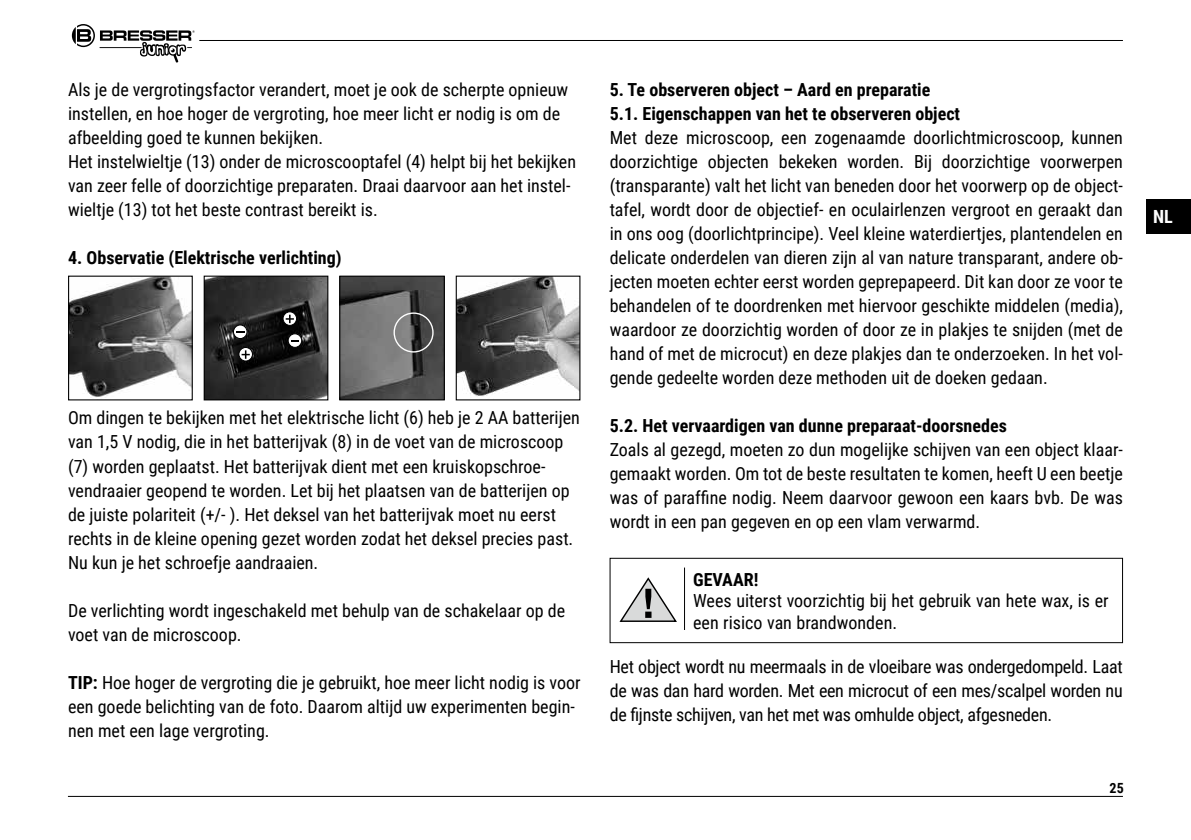
<style>
.page{position:relative;width:1191px;height:840px;background:#fff}
.page>*{position:absolute;margin:0;border:0;box-sizing:border-box;transform-origin:0 0}
.t1{font:700 18.2px "Roboto Condensed";color:#fff}
.t2{font:18px/24px "Roboto Condensed";color:#000}
.t3{font:700 18px/24px "Roboto Condensed";color:#000}
.t4{font:700 14px "Roboto Condensed";color:#000}
.s1{font-weight:700}
</style>
<div class="page">
<hr style="left:68px;top:795px;width:1055px;height:1px;background:#000">
<hr style="left:199px;top:40px;width:924px;height:1px;background:#000">
<svg style="left:72px;top:24px;width:123px;height:38px"></svg>
<img style="left:70px;top:277px;width:121px;height:120px">
<div style="left:68px;top:275px;width:125px;height:125px;border:1px solid #000"></div>
<img style="left:458px;top:277px;width:120px;height:119px">
<div style="left:456px;top:275px;width:124px;height:125px;border:1px solid #000"></div>
<img style="left:341px;top:277px;width:102px;height:121px">
<div style="left:339px;top:275px;width:106px;height:125px;border:1px solid #000"></div>
<div style="left:393px;top:312px;width:40px;height:40px;border:1px solid #fff;border-radius:50%"></div>
<img style="left:206px;top:277px;width:120px;height:121px">
<div style="left:204px;top:275px;width:124px;height:125px;border:1px solid #000"></div>
<svg style="left:283px;top:311px;width:13px;height:14px"></svg>
<div style="left:283px;top:311px;width:14px;height:14px;border:1px solid #000;border-radius:50%"></div>
<svg style="left:286px;top:314px;width:8px;height:9px"></svg>
<svg style="left:233px;top:325px;width:14px;height:13px"></svg>
<div style="left:233px;top:324px;width:14px;height:15px;border:1px solid #000;border-radius:50%"></div>
<svg style="left:239px;top:347px;width:13px;height:14px"></svg>
<div style="left:239px;top:347px;width:14px;height:14px;border:1px solid #000;border-radius:50%"></div>
<svg style="left:242px;top:350px;width:8px;height:8px"></svg>
<svg style="left:288px;top:333px;width:14px;height:14px"></svg>
<div style="left:288px;top:333px;width:14px;height:14px;border:1px solid #000;border-radius:50%"></div>
<svg style="left:619px;top:577px;width:58px;height:45px"></svg>
<div style="left:609px;top:557px;width:514px;height:85px;border:1px solid #000"></div>
<hr style="left:684px;top:567px;width:1px;height:62px;background:#000">
<div style="left:1146px;top:199px;width:45px;height:34px;background:#000"></div>
<p class="t2" style="left:68px;top:77px;width:509px">Als je de vergrotingsfactor verandert, moet je ook de scherpte opnieuw instellen, en hoe hoger de vergroting, hoe meer licht er nodig is om de afbeelding goed te kunnen bekijken.<br>Het instelwieltje (13) onder de microscooptafel (4) helpt bij het bekijken van zeer felle of doorzichtige preparaten. Draai daarvoor aan het instel&shy;wieltje (13) tot het beste contrast bereikt is.</p>
<p class="t3" style="left:68px;top:245px;width:275px">4. Observatie (Elektrische verlichting)</p>
<p class="t2" style="left:68px;top:405px;width:513px">Om dingen te bekijken met het elektrische licht (6) heb je 2 AA batterijen van 1,5 V nodig, die in het batterijvak (8) in de voet van de microscoop (7) worden geplaatst. Het batterijvak dient met een kruiskopschroe&shy;vendraaier geopend te worden. Let bij het plaatsen van de batterijen op de juiste polariteit (+/- ). Het deksel van het batterijvak moet nu eerst rechts in de kleine opening gezet worden zodat het deksel precies past.<br>Nu kun je het schroefje aandraaien.</p>
<p class="t2" style="left:68px;top:597px;width:498px">De verlichting wordt ingeschakeld met behulp van de schakelaar op de voet van de microscoop.</p>
<p class="t2" style="left:68px;top:669px;width:514px"><span class="s1">TIP:</span> Hoe hoger de vergroting die je gebruikt, hoe meer licht nodig is voor een goede belichting van de foto. Daarom altijd uw experimenten begin&shy;nen met een lage vergroting.</p>
<p class="t3" style="left:609px;top:77px;width:352px">5. Te observeren object – Aard en preparatie<br>5.1. Eigenschappen van het te observeren object</p>
<p class="t2" style="left:609px;top:125px;width:515px;text-align:justify">Met deze microscoop, een zogenaamde doorlichtmicroscoop, kunnen doorzichtige objecten bekeken worden. Bij doorzichtige voorwerpen (transparante) valt het licht van beneden door het voorwerp op de object&shy;tafel, wordt door de objectief- en oculairlenzen vergroot en geraakt dan in ons oog (doorlichtprincipe). Veel kleine waterdiertjes, plantendelen en delicate onderdelen van dieren zijn al van nature transparant, andere ob&shy;jecten moeten echter eerst worden geprepapeerd. Dit kan door ze voor te behandelen of te doordrenken met hiervoor geschikte middelen (media), waardoor ze doorzichtig worden of door ze in plakjes te snijden (met de hand of met de microcut) en deze plakjes dan te onderzoeken. In het vol&shy;gende gedeelte worden deze methoden uit de doeken gedaan.</p>
<p class="t3" style="left:609px;top:413px;width:399px">5.2. Het vervaardigen van dunne preparaat-doorsnedes</p>
<p class="t2" style="left:609px;top:437px;width:515px;text-align:justify">Zoals al gezegd, moeten zo dun mogelijke schijven van een object klaar&shy;gemaakt worden. Om tot de beste resultaten te komen, heeft U een beetje was of paraffine nodig. Neem daarvoor gewoon een kaars bvb. De was wordt in een pan gegeven en op een vlam verwarmd.</p>
<p class="t3" style="left:693px;top:566px;width:67px">GEVAAR!</p>
<p class="t2" style="left:693px;top:589px;width:417px;line-height:21.6px">Wees uiterst voorzichtig bij het gebruik van hete wax, is er een risico van brandwonden.</p>
<p class="t2" style="left:609px;top:653px;width:514px;text-align:justify">Het object wordt nu meermaals in de vloeibare was ondergedompeld. Laat de was dan hard worden. Met een microcut of een mes/scalpel worden nu de fijnste schijven, van het met was omhulde object, afgesneden.</p>
<p class="t4" style="left:1109px;top:778px;width:16px">25</p>
<p class="t1" style="left:1153px;top:204px;width:21px">NL</p>
</div>
